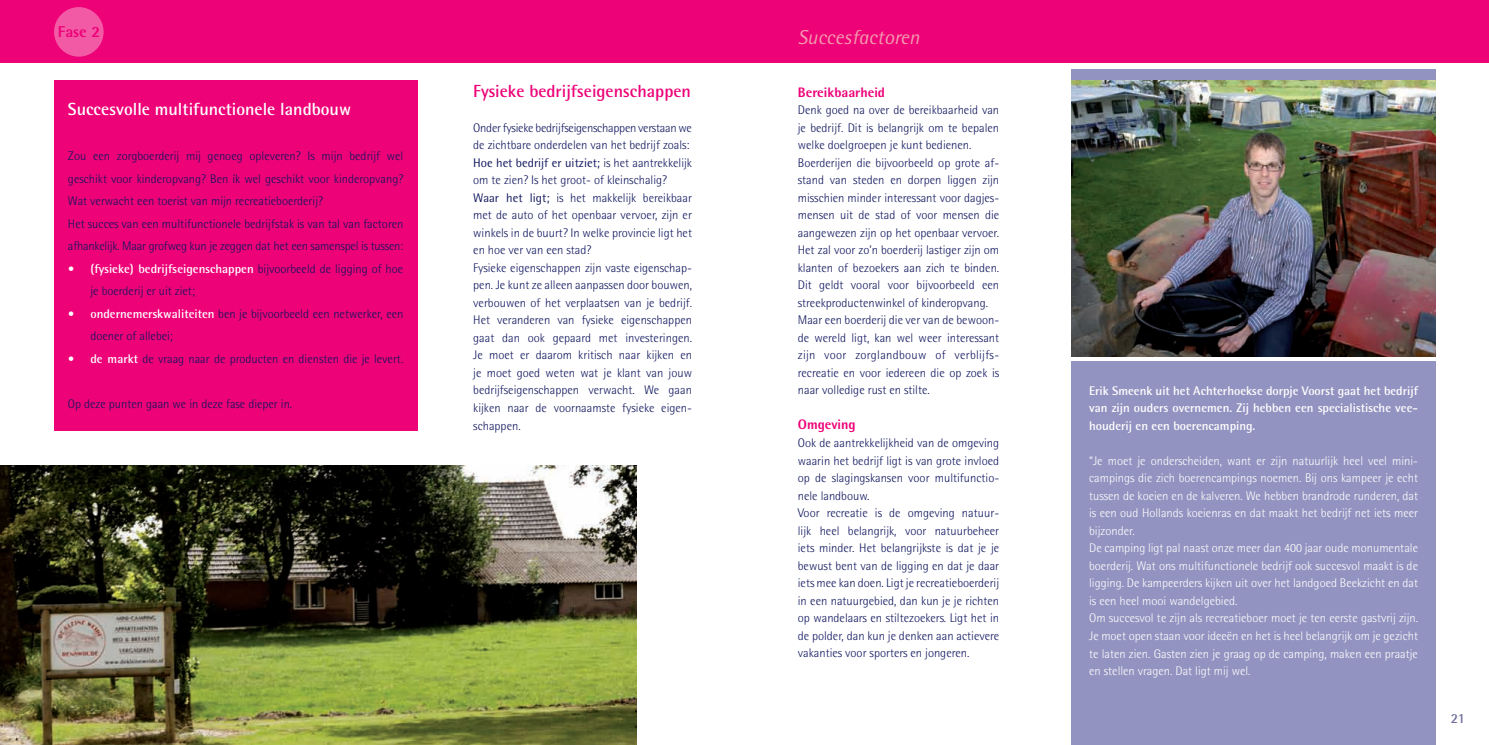
<style>
.page{position:relative;width:1489px;height:745px;background:#fff}
.page>*{position:absolute;margin:0;border:0;box-sizing:border-box;transform-origin:0 0}
.t1{font:italic 20px "Rotis Semi Sans";color:#f499b0}
.t2{font:700 17.5px "Rotis Semi Sans";color:#fff}
.t3{font:700 17.5px "Rotis Semi Sans";color:#ed0277}
.t4{font:800 15.75px "Rotis Semi Sans";color:#ed0277}
.t5{font:800 13.75px "Rotis Semi Sans";color:#ed0277}
.t6{font:700 13.75px "Rotis Semi Sans";color:#6e6d9b}
.t7{font:300 12.5px/17.5px "Rotis Semi Sans";color:#0f165d;text-align:justify}
.t8{font:300 12.5px/17.5px "Rotis Semi Sans";color:#fff;text-align:justify}
.t9{font:700 12.5px/17.5px "Rotis Semi Sans";color:#fff;text-align:justify}
.t10{font:300 12.5px/17.5px "Rotis Semi Sans";letter-spacing:-.02em;color:#0f165d}
.s1{font-weight:700;color:#fff}
.s2{font-weight:400}
</style>
<div class="page">
<div style="left:0;top:0;width:1488px;height:62px;background:#ed0277"></div>
<div style="left:54px;top:7px;width:50px;height:50px;background:#f35aa6;border-radius:50%"></div>
<div style="left:54px;top:80px;width:363px;height:350px;background:#ed0277"></div>
<img style="left:0;top:465px;width:636px;height:279px">
<div style="left:1071px;top:69px;width:364px;height:675px;background:#9393c1"></div>
<img style="left:1071px;top:80px;width:364px;height:276px">
<svg style="left:1071px;top:356px;width:365px;height:4px"></svg>
<p class="t4" style="left:58px;top:22px;width:44px">Fase 2</p>
<p class="t1" style="left:797px;top:25px;width:123px">Succesfactoren</p>
<p class="t2" style="left:68px;top:98px;width:284px">Succesvolle multifunctionele landbouw</p>
<p class="t7" style="left:68px;top:144px;width:337px;line-height:22.5px">Zou een zorgboerderij mij genoeg opleveren? Is mijn bedrijf wel geschikt voor kinderopvang? Ben ík wel geschikt voor kinderopvang?<br>Wat verwacht een toerist van mijn recreatieboerderij?</p>
<p class="t7" style="left:68px;top:212px;width:337px;line-height:22.5px">Het succes van een multifunctionele bedrijfstak is van tal van factoren afhankelijk. Maar grofweg kun je zeggen dat het een samenspel is tussen:</p>
<p class="t7" style="left:90px;top:257px;width:314px;line-height:22.5px;text-indent:-22px"><span class="s1">• (fysieke) bedrijfseigenschappen</span> bijvoorbeeld de ligging of hoe je boerderij er uit ziet;</p>
<p class="t7" style="left:90px;top:302px;width:314px;line-height:22.5px;text-indent:-22px"><span class="s1">• ondernemerskwaliteiten</span> ben je bijvoorbeeld een netwerker, een doener of allebei;</p>
<p class="t7" style="left:68px;top:349px;width:337px"><span class="s1">• de markt</span> de vraag naar de producten en diensten die je levert.</p>
<p class="t7" style="left:68px;top:394px;width:226px">Op deze punten gaan we in deze fase dieper in.</p>
<p class="t3" style="left:473px;top:80px;width:219px">Fysieke bedrijfseigenschappen</p>
<p class="t10" style="left:473px;top:119px;width:220px">Onder fysieke bedrijfseigenschappen verstaan we de zichtbare onderdelen van het bedrijf zoals:</p>
<p class="t7" style="left:473px;top:154px;width:220px"><span class="s2">Hoe het bedrijf er uitziet;</span> is het aantrekkelijk om te zien? Is het groot- of kleinschalig?</p>
<p class="t7" style="left:473px;top:189px;width:220px"><span class="s2">Waar het ligt;</span> is het makkelijk bereikbaar met de auto of het openbaar vervoer, zijn er winkels in de buurt? In welke provincie ligt het en hoe ver van een stad?</p>
<p class="t7" style="left:473px;top:259px;width:220px">Fysieke eigenschappen zijn vaste eigenschap&shy;pen. Je kunt ze alleen aanpassen door bouwen, verbouwen of het verplaatsen van je bedrijf.<br>Het veranderen van fysieke eigenschappen gaat dan ook gepaard met investeringen.<br>Je moet er daarom kritisch naar kijken en je moet goed weten wat je klant van jouw bedrijfseigenschappen verwacht. We gaan kijken naar de voornaamste fysieke eigen&shy;schappen.</p>
<p class="t5" style="left:797px;top:83px;width:89px">Bereikbaarheid</p>
<p class="t7" style="left:797px;top:101px;width:203px">Denk goed na over de bereikbaarheid van je bedrijf. Dit is belangrijk om te bepalen welke doelgroepen je kunt bedienen.</p>
<p class="t7" style="left:797px;top:153px;width:203px">Boerderijen die bijvoorbeeld op grote af&shy;stand van steden en dorpen liggen zijn misschien minder interessant voor dagjes&shy;mensen uit de stad of voor mensen die aangewezen zijn op het openbaar vervoer.<br>Het zal voor zo’n boerderij lastiger zijn om klanten of bezoekers aan zich te binden.<br>Dit geldt vooral voor bijvoorbeeld een streekproductenwinkel of kinderopvang.</p>
<p class="t7" style="left:797px;top:311px;width:203px">Maar een boerderij die ver van de bewoon&shy;de wereld ligt, kan wel weer interessant zijn voor zorglandbouw of verblijfs&shy;recreatie en voor iedereen die op zoek is naar volledige rust en stilte.</p>
<p class="t5" style="left:797px;top:416px;width:59px">Omgeving</p>
<p class="t7" style="left:797px;top:433px;width:203px">Ook de aantrekkelijkheid van de omgeving waarin het bedrijf ligt is van grote invloed op de slagingskansen voor multifunctio&shy;nele landbouw.</p>
<p class="t7" style="left:797px;top:503px;width:203px">Voor recreatie is de omgeving natuur&shy;lijk heel belangrijk, voor natuurbeheer iets minder. Het belangrijkste is dat je je bewust bent van de ligging en dat je daar iets mee kan doen. Ligt je recreatieboerderij in een natuurgebied, dan kun je je richten op wandelaars en stiltezoekers. Ligt het in de polder, dan kun je denken aan actievere vakanties voor sporters en jongeren.</p>
<p class="t9" style="left:1089px;top:381px;width:330px">Erik Smeenk uit het Achterhoekse dorpje Voorst gaat het bedrijf van zijn ouders overnemen. Zij hebben een specialistische vee&shy;houderij en een boerencamping.</p>
<p class="t8" style="left:1089px;top:451px;width:330px">“Je moet je onderscheiden, want er zijn natuurlijk heel veel mini&shy;campings die zich boerencampings noemen. Bij ons kampeer je echt tussen de koeien en de kalveren. We hebben brandrode runderen, dat is een oud Hollands koeienras en dat maakt het bedrijf net iets meer bijzonder.</p>
<p class="t8" style="left:1089px;top:539px;width:330px">De camping ligt pal naast onze meer dan 400 jaar oude monumentale boerderij. Wat ons multifunctionele bedrijf ook succesvol maakt is de ligging. De kampeerders kijken uit over het landgoed Beekzicht en dat is een heel mooi wandelgebied.</p>
<p class="t8" style="left:1089px;top:609px;width:330px">Om succesvol te zijn als recreatieboer moet je ten eerste gastvrij zijn.<br>Je moet open staan voor ideeën en het is heel belangrijk om je gezicht te laten zien. Gasten zien je graag op de camping, maken een praatje en stellen vragen. Dat ligt mij wel.</p>
<p class="t6" style="left:1450px;top:709px;width:16px">21</p>
</div>
